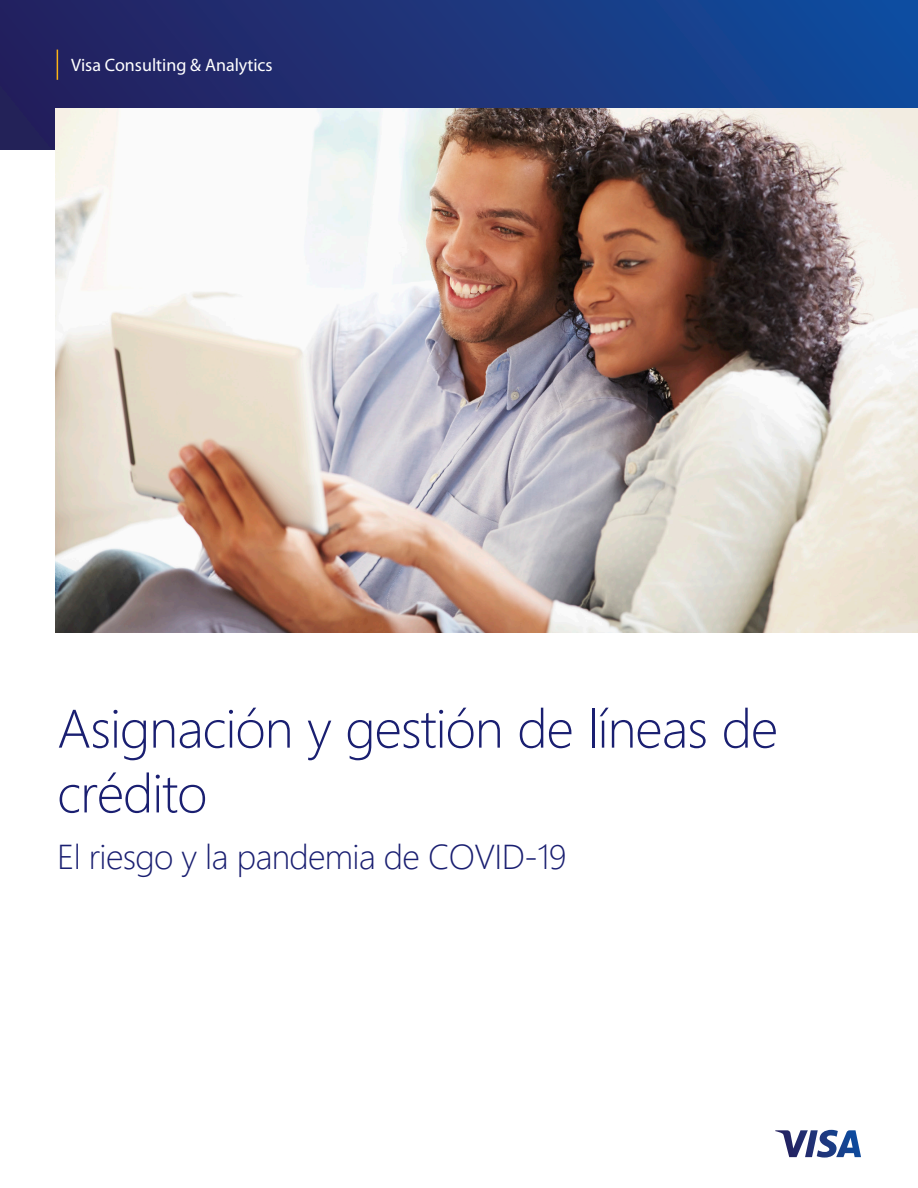
<style>
.page{position:relative;width:918px;height:1188px;background:#fff}
.page>*{position:absolute;margin:0;border:0;box-sizing:border-box;transform-origin:0 0}
.t1{font:300 54px/64.8px "Segoe UI";letter-spacing:-.02em;color:#1a1f71}
.t2{font:300 34.5px "Segoe UI";letter-spacing:-.02em;color:#1a1f71}
.note{font:18px "Myriad Pro";color:#fff}
</style>
<div class="page">
<div style="left:0;top:0;width:918px;height:149px;background:linear-gradient(to right,#271f5b,#114c9d)"></div>
<hr style="left:57px;top:50px;width:1px;height:30px;background:#fcb316">
<svg style="left:775px;top:1130px;width:86px;height:28px"></svg>
<img style="left:55px;top:108px;width:863px;height:525px">
<p class="note" style="left:71px;top:55px;width:203px">Visa Consulting &amp; Analytics</p>
<h1 class="t1" style="left:57px;top:691px;width:722px">Asignación y gestión de líneas de crédito</h1>
<h1 class="t2" style="left:57px;top:825px;width:511px">El riesgo y la pandemia de COVID-19</h1>
</div>
